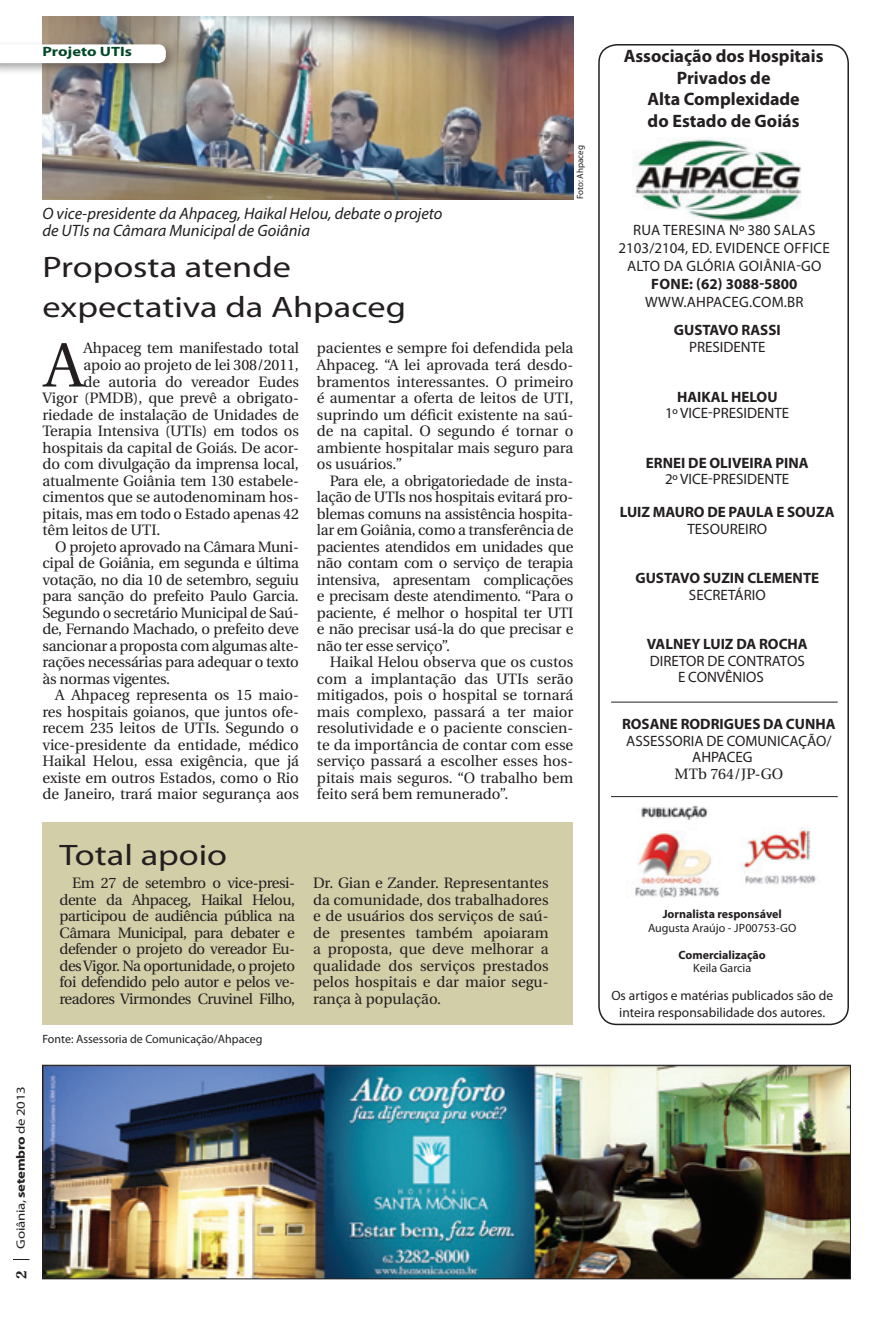
<style>
.page{position:relative;width:893px;height:1319px;background:#fff}
.page>*{position:absolute;margin:0;border:0;box-sizing:border-box;transform-origin:0 0}
.t1{font:62.7px "Utopia";color:#231f20}
.t2{font:29.7px "Myriad Pro";color:#231f20;scale:1.22 1}
.t3{font:700 18px "Myriad Pro";color:#231f20}
.t4{font:italic 16.5px "Myriad Pro";color:#231f20}
.t5{font:15px/16.5px "Utopia";letter-spacing:-.01em;color:#231f20;text-align:justify}
.t6{font:700 15px "Myriad Pro";color:#231f20}
.t7{font:15px/16.5px "Myriad Pro";color:#231f20}
.t8{font:15px/18px "Myriad Pro";letter-spacing:.02em;color:#231f20;text-align:center}
.t9{font:700 15px "Utopia";color:#231f20}
.t10{font:13.5px/16.5px "Myriad Pro";color:#231f20;text-align:center}
.t11{font:700 13.5px "Myriad Pro";color:#014829;scale:1.22 1}
.t12{font:12.15px "Myriad Pro";letter-spacing:-.02em;color:#231f20;scale:1.22 1}
.t13{font:12px "Myriad Pro";color:#231f20}
.t14{font:700 12px "Myriad Pro";color:#231f20}
.t15{font:9px "Myriad Pro";color:#231f20}
.s1{font-weight:700}
</style>
<div class="page">
<div style="left:43px;top:822px;width:530px;height:202px;background:#d2cea8"></div>
<img style="left:43px;top:17px;width:530px;height:182px">
<div style="left:598px;top:44px;width:251px;height:981px;border:2px solid #231f20;border-radius:18px"></div>
<img style="left:627px;top:797px;width:96px;height:100px">
<img style="left:741px;top:827px;width:75px;height:57px">
<img style="left:635px;top:139px;width:167px;height:82px">
<hr style="left:611px;top:796px;width:227px;height:1px;background:#231f20">
<hr style="left:611px;top:701px;width:227px;height:1px;background:#231f20">
<img style="left:44px;top:1066px;width:805px;height:210px">
<div style="left:42px;top:1064px;width:809px;height:214px;border:1px solid #231f20"></div>
<div style="left:0;top:40px;width:178px;height:35px;background:#231f20;opacity:.4"></div>
<svg style="left:0;top:44px;width:166px;height:19px"></svg>
<p class="t11" style="left:43px;top:43px;width:75px">Projeto UTIs</p>
<p class="t4" style="left:43px;top:203px;width:402px">O vice-presidente da Ahpaceg, Haikal Helou, debate o projeto</p>
<p class="t4" style="left:43px;top:220px;width:269px">de UTIs na Câmara Municipal de Goiânia</p>
<p class="t2" style="left:43px;top:248px;width:205px">Proposta atende</p>
<p class="t2" style="left:43px;top:288px;width:299px">expectativa da Ahpaceg</p>
<p class="t15" style="left:574px;top:199px;width:56px;rotate:-90deg">Foto: Ahpaceg</p>
<p class="t1" style="left:44px;top:330px;width:41px">A</p>
<p class="t5" style="left:84px;top:340px;width:217px">Ahpaceg tem manifestado total</p>
<p class="t5" style="left:84px;top:357px;width:217px">apoio ao projeto de lei 308/2011,</p>
<p class="t5" style="left:84px;top:373px;width:217px">de autoria do vereador Eudes</p>
<p class="t5" style="left:43px;top:390px;width:258px">Vigor (PMDB), que prevê a obrigato-</p>
<p class="t5" style="left:43px;top:406px;width:258px">riedade de instalação de Unidades de</p>
<p class="t5" style="left:43px;top:423px;width:258px">Terapia Intensiva (UTIs) em todos os</p>
<p class="t5" style="left:43px;top:439px;width:258px">hospitais da capital de Goiás. De acor-</p>
<p class="t5" style="left:43px;top:456px;width:258px">do com divulgação da imprensa local,</p>
<p class="t5" style="left:43px;top:472px;width:258px">atualmente Goiânia tem 130 estabele-</p>
<p class="t5" style="left:43px;top:489px;width:258px">cimentos que se autodenominam hos-</p>
<p class="t5" style="left:43px;top:505px;width:258px">pitais, mas em todo o Estado apenas 42</p>
<p class="t5" style="left:43px;top:522px;width:119px">têm leitos de UTI.</p>
<p class="t5" style="left:43px;top:538px;width:258px;text-indent:13px">O projeto aprovado na Câmara Muni&shy;cipal de Goiânia, em segunda e última votação, no dia 10 de setembro, seguiu para sanção do prefeito Paulo Garcia.<br>Segundo o secretário Municipal de Saú&shy;de, Fernando Machado, o prefeito deve sancionar a proposta com algumas alte&shy;rações necessárias para adequar o texto às normas vigentes.</p>
<p class="t5" style="left:43px;top:687px;width:258px;text-indent:13px">A Ahpaceg representa os 15 maio&shy;res hospitais goianos, que juntos ofe&shy;recem 235 leitos de UTIs. Segundo o vice-presidente da entidade, médico Haikal Helou, essa exigência, que já existe em outros Estados, como o Rio de Janeiro, trará maior segurança aos</p>
<p class="t2" style="left:60px;top:836px;width:139px">Total apoio</p>
<p class="t5" style="left:317px;top:340px;width:258px">pacientes e sempre foi defendida pela Ahpaceg. “A lei aprovada terá desdo&shy;bramentos interessantes. O primeiro é aumentar a oferta de leitos de UTI, suprindo um déficit existente na saú&shy;de na capital. O segundo é tornar o ambiente hospitalar mais seguro para os usuários.”</p>
<p class="t5" style="left:317px;top:472px;width:258px;text-indent:13px">Para ele, a obrigatoriedade de insta&shy;lação de UTIs nos hospitais evitará pro&shy;blemas comuns na assistência hospita&shy;lar em Goiânia, como a transferência de pacientes atendidos em unidades que não contam com o serviço de terapia intensiva, apresentam complicações e precisam deste atendimento. “Para o paciente, é melhor o hospital ter UTI e não precisar usá-la do que precisar e não ter esse serviço”.</p>
<p class="t5" style="left:317px;top:654px;width:258px;text-indent:13px">Haikal Helou observa que os custos com a implantação das UTIs serão mitigados, pois o hospital se tornará mais complexo, passará a ter maior resolutividade e o paciente conscien&shy;te da importância de contar com esse serviço passará a escolher esses hos&shy;pitais mais seguros. “O trabalho bem feito será bem remunerado”.</p>
<p class="t5" style="left:60px;top:874px;width:237px;text-indent:13px">Em 27 de setembro o vice-presi&shy;dente da Ahpaceg, Haikal Helou, participou de audiência pública na Câmara Municipal, para debater e defender o projeto do vereador Eu&shy;des Vigor. Na oportunidade, o projeto foi defendido pelo autor e pelos ve&shy;readores Virmondes Cruvinel Filho,</p>
<p class="t5" style="left:313px;top:874px;width:237px">Dr. Gian e Zander. Representantes da comunidade, dos trabalhadores e de usuários dos serviços de saú&shy;de presentes também apoiaram a proposta, que deve melhorar a qualidade dos serviços prestados pelos hospitais e dar maior segu&shy;rança à população.</p>
<p class="t13" style="left:43px;top:1030px;width:222px">Fonte: Assessoria de Comunicação/Ahpaceg</p>
<p class="t12" style="left:13px;top:1248px;width:134px;rotate:-90deg">Goiânia, <span class="s1">setembro</span> de 2013</p>
<p class="t9" style="left:13px;top:1278px;width:10px;rotate:-90deg">2</p>
<p class="t3" style="left:624px;top:44px;width:201px">Associação dos Hospitais</p>
<p class="t3" style="left:677px;top:66px;width:95px">Privados de</p>
<p class="t3" style="left:647px;top:87px;width:154px">Alta Complexidade</p>
<p class="t3" style="left:648px;top:109px;width:153px">do Estado de Goiás</p>
<p class="t8" style="left:618px;top:221px;width:213px">RUA TERESINA Nº 380 SALAS<br>2103/2104, ED. EVIDENCE OFFICE</p>
<p class="t8" style="left:627px;top:257px;width:196px">ALTO DA GLÓRIA GOIÂNIA-GO</p>
<p class="t6" style="left:651px;top:274px;width:148px">FONE: (62) 3088-5800</p>
<p class="t8" style="left:645px;top:293px;width:160px">WWW.AHPACEG.COM.BR</p>
<p class="t6" style="left:674px;top:320px;width:108px">GUSTAVO RASSI</p>
<p class="t7" style="left:689px;top:338px;width:78px">PRESIDENTE</p>
<p class="t6" style="left:677px;top:386px;width:102px">HAIKAL HELOU</p>
<p class="t7" style="left:665px;top:404px;width:126px">1º VICE-PRESIDENTE</p>
<p class="t6" style="left:646px;top:452px;width:164px">ERNEI DE OLIVEIRA PINA</p>
<p class="t7" style="left:665px;top:470px;width:126px">2º VICE-PRESIDENTE</p>
<p class="t6" style="left:620px;top:502px;width:216px">LUIZ MAURO DE PAULA E SOUZA</p>
<p class="t7" style="left:687px;top:520px;width:81px">TESOUREIRO</p>
<p class="t6" style="left:635px;top:568px;width:185px">GUSTAVO SUZIN CLEMENTE</p>
<p class="t7" style="left:689px;top:586px;width:78px">SECRETÁRIO</p>
<p class="t6" style="left:647px;top:634px;width:162px">VALNEY LUIZ DA ROCHA</p>
<p class="t7" style="left:678px;top:652px;width:128px;text-indent:-28px">DIRETOR DE CONTRATOS<br>E CONVÊNIOS</p>
<p class="t6" style="left:622px;top:714px;width:215px">ROSANE RODRIGUES DA CUNHA</p>
<p class="t7" style="left:692px;top:731px;width:141px;text-indent:-66px">ASSESSORIA DE COMUNICAÇÃO/<br>AHPACEG</p>
<p class="t5" style="left:674px;top:765px;width:110px">MTb 764/JP-GO</p>
<p class="t14" style="left:663px;top:906px;width:121px">Jornalista responsável</p>
<p class="t13" style="left:648px;top:920px;width:150px">Augusta Araújo - JP00753-GO</p>
<p class="t14" style="left:679px;top:946px;width:89px">Comercialização</p>
<p class="t13" style="left:693px;top:960px;width:59px">Keila Garcia</p>
<p class="t10" style="left:611px;top:986px;width:223px">Os artigos e matérias publicados são de inteira responsabilidade dos autores.</p>
</div>
